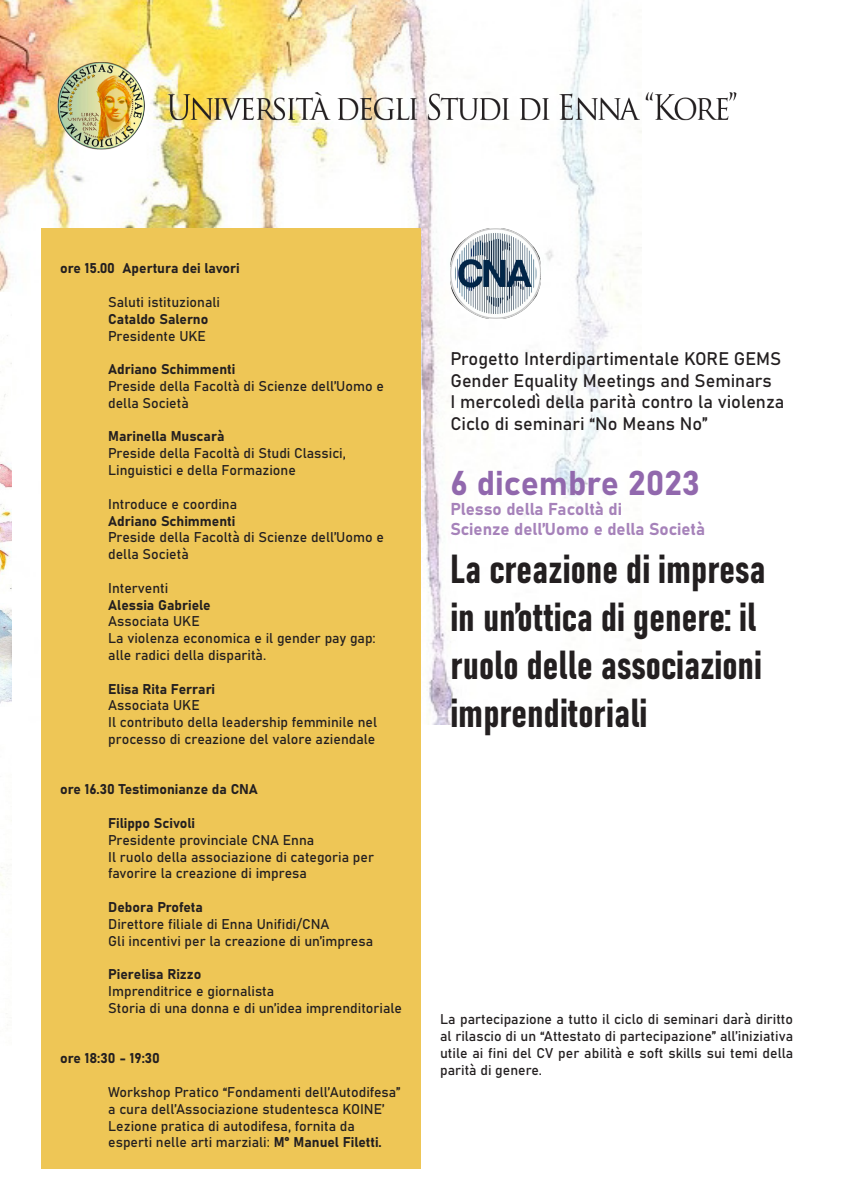
<style>
.page{position:relative;width:842px;height:1191px;background:#fff}
.page>*{position:absolute;margin:0;border:0;box-sizing:border-box;transform-origin:0 0}
.t1{font:40px/48px "Bahnschrift";color:#231f20}
.t2{font:34px "Bahnschrift";color:#9168ad}
.t3{font:18px "Bahnschrift";color:#231f20}
.t4{font:17px "Bahnschrift";color:#a682ba}
.t5{font:14px/16.8px "Bahnschrift";color:#231f20}
</style>
<div class="page">
<img style="left:0;top:0;width:641px;height:725px">
<img style="left:0;top:293px;width:12px;height:721px">
<div style="left:41px;top:229px;width:380px;height:940px;background:#eec656"></div>
<img style="left:450px;top:229px;width:90px;height:90px">
<img style="left:0;top:47px;width:737px;height:118px">
<p class="t5" style="left:60px;top:259px;width:181px">ore 15.00 Apertura dei lavori</p>
<p class="t5" style="left:108px;top:293px;width:113px">Saluti istituzionali</p>
<p class="t5" style="left:108px;top:309px;width:102px">Cataldo Salerno</p>
<p class="t5" style="left:108px;top:326px;width:99px">Presidente UKE</p>
<p class="t5" style="left:108px;top:360px;width:129px">Adriano Schimmenti</p>
<p class="t5" style="left:108px;top:377px;width:277px">Preside della Facoltà di Scienze dell’Uomo e della Società</p>
<p class="t5" style="left:108px;top:427px;width:118px">Marinella Muscarà</p>
<p class="t5" style="left:108px;top:444px;width:239px">Preside della Facoltà di Studi Classici,<br>Linguistici e della Formazione</p>
<p class="t5" style="left:108px;top:494px;width:130px">Introduce e coordina</p>
<p class="t5" style="left:108px;top:511px;width:129px">Adriano Schimmenti</p>
<p class="t5" style="left:108px;top:528px;width:277px">Preside della Facoltà di Scienze dell’Uomo e della Società</p>
<p class="t5" style="left:108px;top:578px;width:61px">Interventi</p>
<p class="t5" style="left:108px;top:595px;width:104px">Alessia Gabriele</p>
<p class="t5" style="left:108px;top:612px;width:93px">Associata UKE</p>
<p class="t5" style="left:108px;top:629px;width:269px">La violenza economica e il gender pay gap: alle radici della disparità.</p>
<p class="t5" style="left:108px;top:679px;width:108px">Elisa Rita Ferrari</p>
<p class="t5" style="left:108px;top:696px;width:93px">Associata UKE</p>
<p class="t5" style="left:108px;top:713px;width:270px">Il contributo della leadership femminile nel processo di creazione del valore aziendale</p>
<p class="t5" style="left:60px;top:780px;width:199px">ore 16.30 Testimonianze da CNA</p>
<p class="t5" style="left:108px;top:813px;width:88px">Filippo Scivoli</p>
<p class="t5" style="left:108px;top:830px;width:208px">Presidente provinciale CNA Enna</p>
<p class="t5" style="left:108px;top:847px;width:267px">Il ruolo della associazione di categoria per favorire la creazione di impresa</p>
<p class="t5" style="left:108px;top:897px;width:96px">Debora Profeta</p>
<p class="t5" style="left:108px;top:914px;width:223px">Direttore filiale di Enna Unifidi/CNA</p>
<p class="t5" style="left:108px;top:931px;width:266px">Gli incentivi per la creazione di un’impresa</p>
<p class="t5" style="left:108px;top:965px;width:95px">Pierelisa Rizzo</p>
<p class="t5" style="left:108px;top:981px;width:168px">Imprenditrice e giornalista</p>
<p class="t5" style="left:108px;top:998px;width:295px">Storia di una donna e di un’idea imprenditoriale</p>
<p class="t5" style="left:60px;top:1049px;width:101px">ore 18:30 - 19:30</p>
<p class="t5" style="left:108px;top:1082px;width:294px">Workshop Pratico “Fondamenti dell’Autodifesa” a cura dell’Associazione studentesca KOINE’</p>
<p class="t5" style="left:108px;top:1116px;width:275px">Lezione pratica di autodifesa, fornita da esperti nelle arti marziali: M° Manuel Filetti.</p>
<p class="t3" style="left:450px;top:345px;width:332px">Progetto Interdipartimentale KORE GEMS</p>
<p class="t3" style="left:450px;top:366px;width:323px">Gender Equality Meetings and Seminars</p>
<p class="t3" style="left:450px;top:388px;width:336px">I mercoledì della parità contro la violenza</p>
<p class="t3" style="left:450px;top:410px;width:259px">Ciclo di seminari “No Means No”</p>
<p class="t2" style="left:450px;top:457px;width:251px">6 dicembre 2023</p>
<p class="t4" style="left:450px;top:496px;width:173px">Plesso della Facoltà di</p>
<p class="t4" style="left:450px;top:516px;width:256px">Scienze dell’Uomo e della Società</p>
<p class="t1" style="left:450px;top:542px;width:317px">La creazione di impresa in un’ottica di genere: il ruolo delle associazioni imprenditoriali</p>
<p class="t5" style="left:440px;top:1009px;width:354px;text-align:justify">La partecipazione a tutto il ciclo di seminari darà diritto al rilascio di un “Attestato di partecipazione” all’iniziativa utile ai fini del CV per abilità e soft skills sui temi della parità di genere.</p>
</div>
